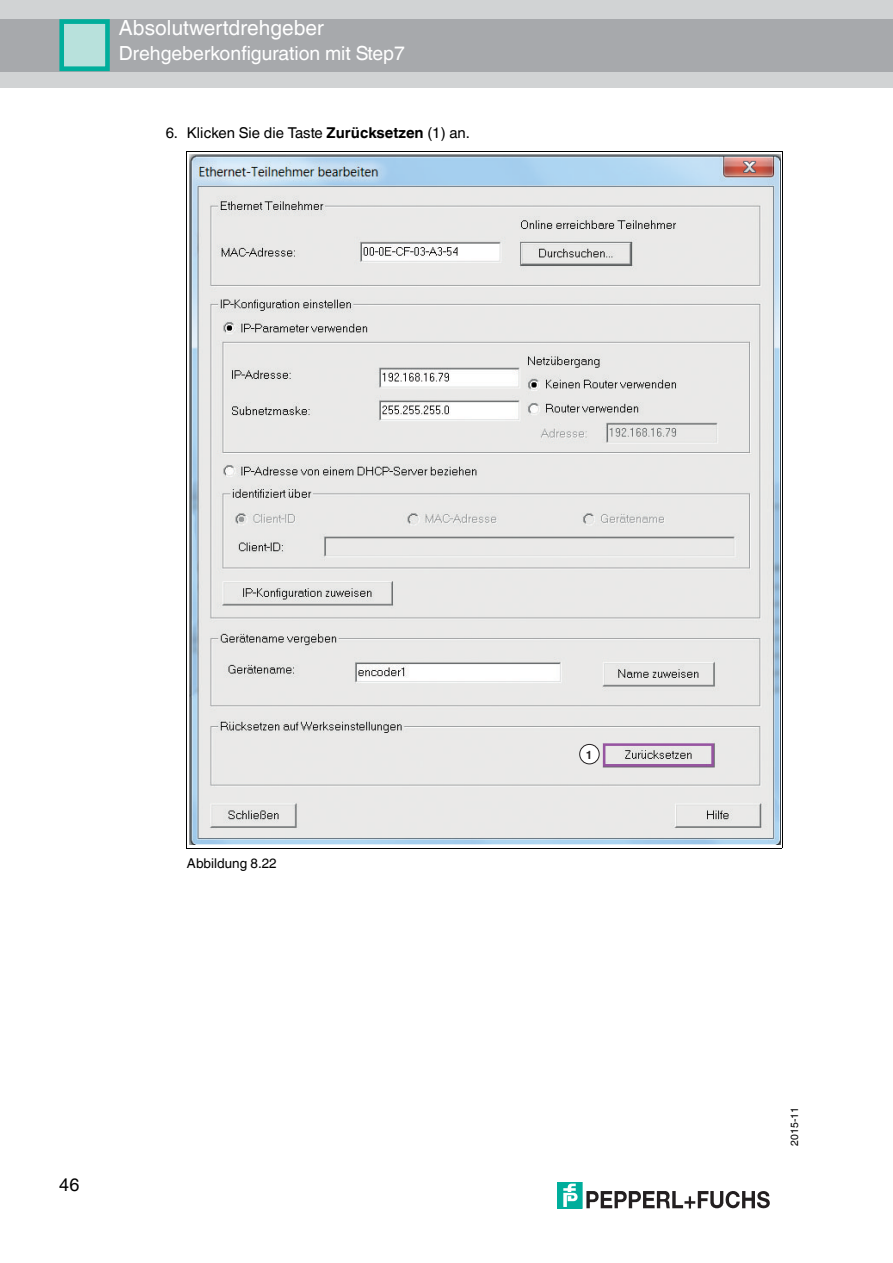
<style>
.page{position:relative;width:893px;height:1263px;background:#fff}
.page>*{position:absolute;margin:0;border:0;box-sizing:border-box;transform-origin:0 0}
.t1{font:20.85px "Helvetica World";letter-spacing:.005em;color:#fff}
.t2{font:19.5px "Helvetica World";letter-spacing:.005em;color:#fff}
.t3{font:18px "Helvetica World";color:#000}
.t4{font:15px "Helvetica World";color:#000}
.t5{font:13.5px "Helvetica World";letter-spacing:.005em;color:#000}
.t6{font:700 11.4px "Helvetica World";color:#231f20}
.t7{font:10.5px "Helvetica World";letter-spacing:.005em;color:#000}
.s1{font-weight:700}
</style>
<div class="page">
<div style="left:0;top:0;width:892px;height:87px;background:#d1d3d4"></div>
<div style="left:0;top:19px;width:892px;height:52px;background:#a7a9ac"></div>
<div style="left:60px;top:21px;width:47px;height:49px;background:#b8e1dc"></div>
<div style="left:59px;top:19px;width:51px;height:52px;border:5px solid #00ae9c"></div>
<div style="left:557px;top:1182px;width:25px;height:26px;background:#00ae9c"></div>
<svg style="left:563px;top:1184px;width:15px;height:23px"></svg>
<svg style="left:586px;top:1191px;width:183px;height:18px"></svg>
<hr style="left:186px;top:152px;width:1px;height:696px;background:#000">
<hr style="left:782px;top:152px;width:1px;height:696px;background:#000">
<hr style="left:186px;top:152px;width:596px;height:1px;background:#000">
<hr style="left:186px;top:848px;width:596px;height:1px;background:#000">
<img style="left:189px;top:155px;width:591px;height:689px">
<div style="left:579px;top:744px;width:20px;height:20px;background:#fff;border-radius:50%"></div>
<div style="left:579px;top:744px;width:20px;height:20px;border:1px solid #231f20;border-radius:50%"></div>
<h1 class="t1" style="left:119px;top:11px;width:207px">Absolutwertdrehgeber</h1>
<h2 class="t2" style="left:119px;top:37px;width:288px">Drehgeberkonfiguration mit Step7</h2>
<p class="t4" style="left:166px;top:120px;width:306px">6. Klicken Sie die Taste <span class="s1">Zurücksetzen</span> (1) an.</p>
<p class="t5" style="left:187px;top:852px;width:91px">Abbildung 8.22</p>
<p class="t3" style="left:59px;top:1170px;width:22px">46</p>
<p class="t6" style="left:585px;top:748px;width:8px">1</p>
<p class="t7" style="left:785px;top:1146px;width:40px;rotate:-90deg">2015-11</p>
</div>
